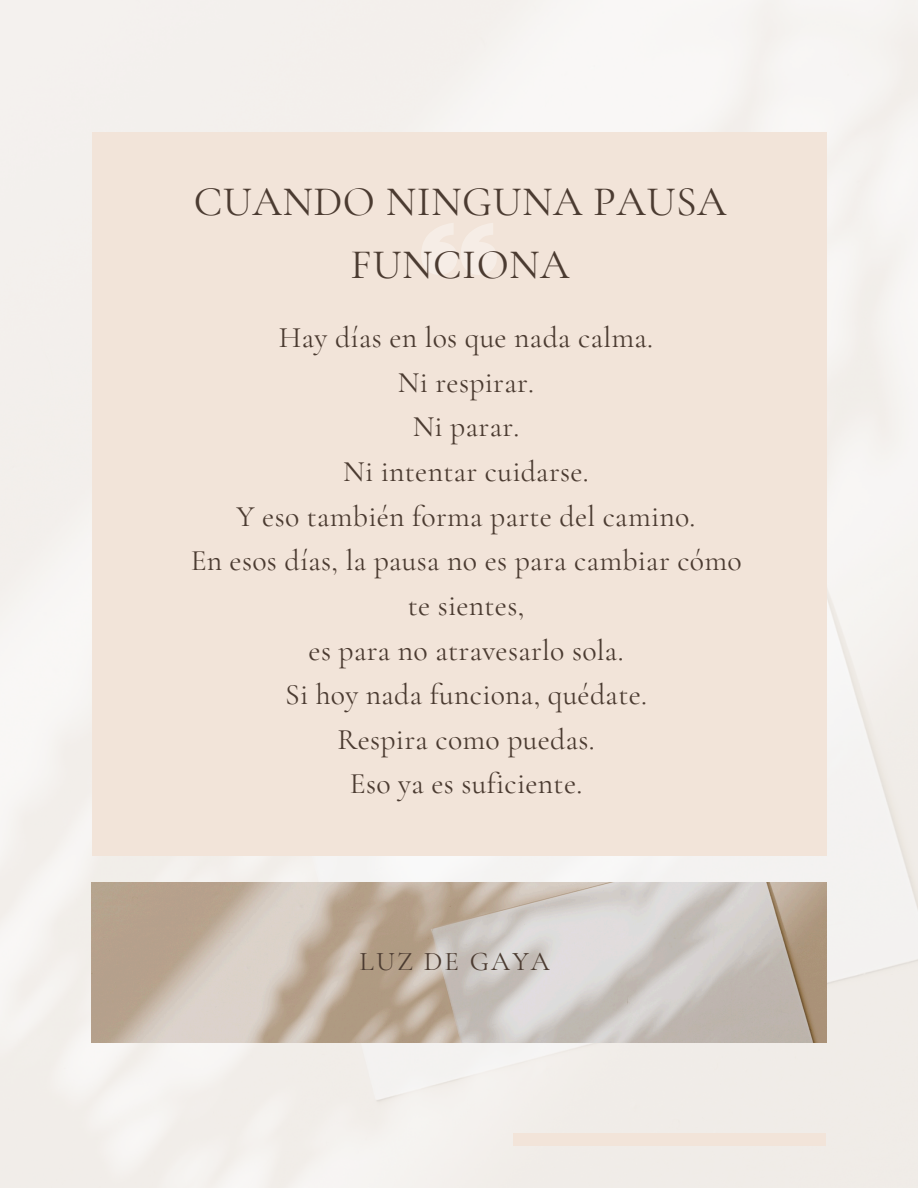
<style>
.page{position:relative;width:918px;height:1188px;background:#f3f0ed}
.page>*{position:absolute;margin:0;border:0;box-sizing:border-box;transform-origin:0 0}
.t1{font:42px/63px "Cormorant Garamond";letter-spacing:.01em;color:#4b3b31;text-align:center}
.t2{font:29.7px/44.5px "Cormorant Garamond";letter-spacing:.01em;color:#4b3b31;text-align:center}
.t3{font:27px "Cormorant Garamond";letter-spacing:.08em;color:#4b3b31}
</style>
<div class="page">
<img style="left:92px;top:882px;width:734px;height:160px">
<div style="left:92px;top:132px;width:734px;height:724px;background:#f2e4d9"></div>
<svg style="left:421px;top:223px;width:75px;height:52px"></svg>
<div style="left:513px;top:1134px;width:313px;height:12px;background:#f2e4d9"></div>
<h1 class="t1" style="left:194px;top:170px;width:534px">CUANDO NINGUNA PAUSA<br>FUNCIONA</h1>
<p class="t2" style="left:190px;top:316px;width:553px">Hay días en los que nada calma.<br>Ni respirar.<br>Ni parar.<br>Ni intentar cuidarse.<br>Y eso también forma parte del camino.<br>En esos días, la pausa no es para cambiar cómo te sientes,<br>es para no atravesarlo sola.<br>Si hoy nada funciona, quédate.<br>Respira como puedas.<br>Eso ya es suficiente.</p>
<h2 class="t3" style="left:360px;top:945px;width:192px">LUZ DE GAYA</h2>
</div>
